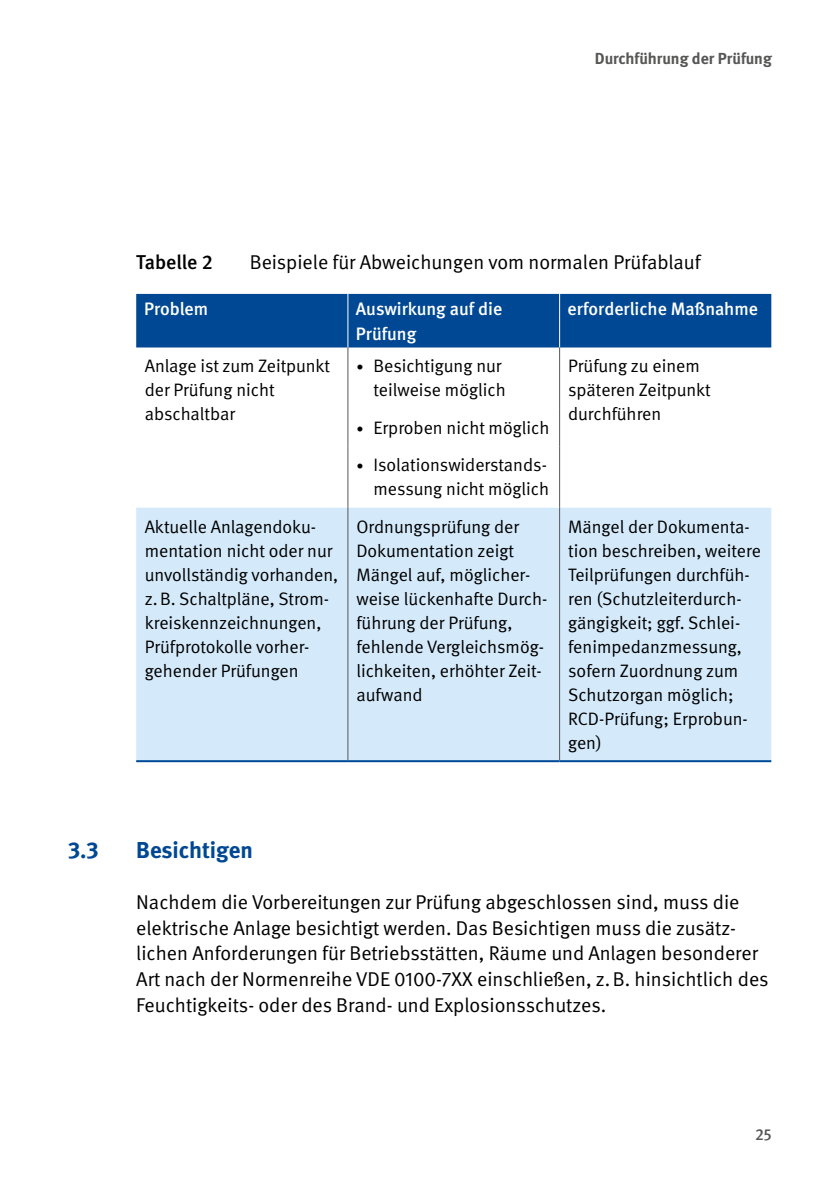
<style>
.page{position:relative;width:840px;height:1191px;background:#fff}
.page>*{position:absolute;margin:0;border:0;box-sizing:border-box;transform-origin:0 0}
.t1{font:700 23px "DGUV Meta";color:#004893}
.t2{font:20px/25.6px "DGUV Meta";color:#000}
.t3{font:500 20px "DGUV Meta";color:#000}
.t4{font:18px/24px "DGUV Meta";color:#000}
.t5{font:500 18px/24px "DGUV Meta";color:#fff}
.t6{font:700 16px "DGUV Meta";color:#565655}
.t7{font:500 16px "DGUV Meta";color:#565655}
.s1{font-size:14px}
</style>
<div class="page">
<div style="left:136px;top:294px;width:634px;height:53px;background:#004893"></div>
<div style="left:136px;top:508px;width:634px;height:252px;background:#d4eafa"></div>
<hr style="left:347px;top:294px;width:1px;height:53px;background:#fff">
<hr style="left:558px;top:294px;width:1px;height:53px;background:#fff">
<hr style="left:347px;top:347px;width:1px;height:62px;background:#565655">
<hr style="left:347px;top:409px;width:1px;height:37px;background:#565655">
<hr style="left:347px;top:446px;width:1px;height:62px;background:#565655">
<hr style="left:347px;top:508px;width:1px;height:252px;background:#565655">
<hr style="left:558px;top:347px;width:1px;height:62px;background:#565655">
<hr style="left:558px;top:409px;width:1px;height:37px;background:#565655">
<hr style="left:558px;top:446px;width:1px;height:62px;background:#565655">
<hr style="left:558px;top:508px;width:1px;height:252px;background:#565655">
<hr style="left:136px;top:760px;width:212px;height:2px;background:#004996">
<hr style="left:348px;top:760px;width:211px;height:2px;background:#004996">
<hr style="left:559px;top:760px;width:211px;height:2px;background:#004996">
<p class="t6" style="left:594px;top:49px;width:178px">Durchführung der Prüfung</p>
<p class="t3" style="left:136px;top:250px;width:78px">Tabelle 2</p>
<p class="t2" style="left:249px;top:250px;width:452px">Beispiele für Abweichungen vom normalen Prüfablauf</p>
<p class="t5" style="left:144px;top:298px;width:65px">Problem</p>
<p class="t5" style="left:356px;top:298px;width:148px">Auswirkung auf die<br>Prüfung</p>
<p class="t5" style="left:567px;top:298px;width:192px">erforderliche Maßnahme</p>
<p class="t4" style="left:145px;top:354px;width:187px">Anlage ist zum Zeitpunkt der Prüfung nicht abschaltbar</p>
<p class="t4" style="left:356px;top:354px;width:151px;text-align:right"><span class="s1">•</span> Besichtigung nur teilweise möglich</p>
<p class="t4" style="left:567px;top:354px;width:144px">Prüfung zu einem späteren Zeitpunkt durchführen</p>
<p class="t4" style="left:356px;top:416px;width:194px"><span class="s1">•</span> Erproben nicht möglich</p>
<p class="t4" style="left:356px;top:453px;width:194px;text-align:right"><span class="s1">•</span> Isolationswiderstands&shy;messung nicht möglich</p>
<p class="t4" style="left:145px;top:515px;width:195px">Aktuelle Anlagendoku&shy;mentation nicht oder nur unvollständig vorhanden, z.B. Schaltpläne, Strom&shy;kreiskennzeichnungen,<br>Prüfprotokolle vorher&shy;gehender Prüfungen</p>
<p class="t4" style="left:356px;top:515px;width:192px">Ordnungsprüfung der<br>Dokumentation zeigt<br>Mängel auf, möglicher&shy;weise lückenhafte Durch&shy;führung der Prüfung, fehlende Vergleichsmög&shy;lichkeiten, erhöhter Zeit&shy;aufwand</p>
<p class="t4" style="left:567px;top:515px;width:194px">Mängel der Dokumenta&shy;tion beschreiben, weitere<br>Teilprüfungen durchfüh&shy;ren (Schutzleiterdurch&shy;gängigkeit; ggf. Schlei&shy;fenimpedanzmessung, sofern Zuordnung zum<br>Schutzorgan möglich;<br>RCD-Prüfung; Erprobun&shy;gen)</p>
<p class="t1" style="left:68px;top:836px;width:32px">3.3</p>
<p class="t1" style="left:136px;top:836px;width:118px">Besichtigen</p>
<p class="t2" style="left:136px;top:890px;width:633px">Nachdem die Vorbereitungen zur Prüfung abgeschlossen sind, muss die elektrische Anlage besichtigt werden. Das Besichtigen muss die zusätz&shy;lichen Anforderungen für Betriebsstätten, Räume und Anlagen besonderer Art nach der Normenreihe VDE 0100-7XX einschließen, z.B. hinsichtlich des Feuchtigkeits- oder des Brand- und Explosionsschutzes.</p>
<p class="t7" style="left:754px;top:1124px;width:18px">25</p>
</div>
